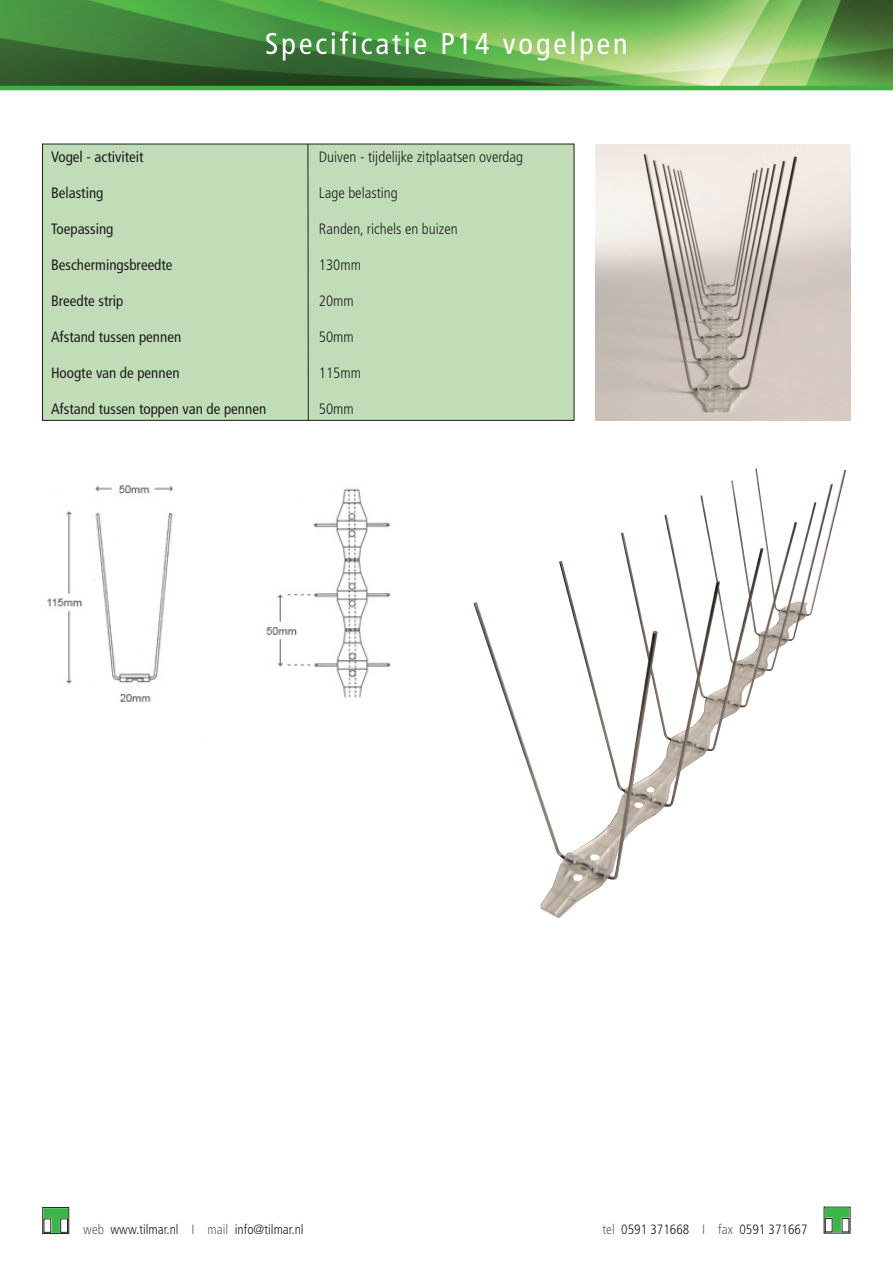
<style>
.page{position:relative;width:893px;height:1263px;background:#fff}
.page>*{position:absolute;margin:0;border:0;box-sizing:border-box;transform-origin:0 0}
.t1{font:condensed 30px "Frutiger LT Std";letter-spacing:.1em;color:#fff}
.t2{font:condensed 15px "Frutiger LT Std";color:#231f20}
.t3{font:300 condensed 15px "Frutiger LT Std";color:#231f20}
.t4{font:300 condensed 13.5px "Frutiger LT Std";color:#231f20}
.s1{color:#636366}
</style>
<div class="page">
<img style="left:0;top:0;width:893px;height:86px">
<hr style="left:0;top:86px;width:893px;height:4px;background:#40ae49">
<div style="left:42px;top:1207px;width:27px;height:27px;border:1px solid #231f20"></div>
<svg style="left:43px;top:1208px;width:25px;height:25px"></svg>
<svg style="left:825px;top:1208px;width:24px;height:24px"></svg>
<img style="left:47px;top:485px;width:344px;height:217px">
<div style="left:43px;top:144px;width:531px;height:276px;background:#c0ddb8"></div>
<div style="left:42px;top:144px;width:532px;height:277px;border:1px solid #231f20"></div>
<hr style="left:308px;top:144px;width:1px;height:277px;background:#231f20">
<img style="left:595px;top:144px;width:255px;height:277px">
<img style="left:473px;top:468px;width:373px;height:450px">
<h1 class="t1" style="left:265px;top:27px;width:364px">Specificatie P14 vogelpen</h1>
<p class="t2" style="left:51px;top:148px;width:94px">Vogel - activiteit</p>
<p class="t2" style="left:51px;top:184px;width:54px">Belasting</p>
<p class="t2" style="left:51px;top:220px;width:64px">Toepassing</p>
<p class="t2" style="left:51px;top:256px;width:123px">Beschermingsbreedte</p>
<p class="t2" style="left:51px;top:292px;width:74px">Breedte strip</p>
<p class="t2" style="left:51px;top:328px;width:132px">Afstand tussen pennen</p>
<p class="t2" style="left:51px;top:364px;width:130px">Hoogte van de pennen</p>
<p class="t2" style="left:51px;top:400px;width:217px">Afstand tussen toppen van de pennen</p>
<p class="t3" style="left:319px;top:148px;width:206px">Duiven - tijdelijke zitplaatsen overdag</p>
<p class="t3" style="left:319px;top:184px;width:80px">Lage belasting</p>
<p class="t3" style="left:319px;top:220px;width:140px">Randen, richels en buizen</p>
<p class="t3" style="left:319px;top:256px;width:44px">130mm</p>
<p class="t3" style="left:319px;top:292px;width:36px">20mm</p>
<p class="t3" style="left:319px;top:328px;width:36px">50mm</p>
<p class="t3" style="left:319px;top:364px;width:44px">115mm</p>
<p class="t3" style="left:319px;top:400px;width:36px">50mm</p>
<p class="t4" style="left:83px;top:1222px;width:222px"><span class="s1">web</span> www.tilmar.nl <span class="s1">I mail</span> info@tilmar.nl</p>
<p class="t4" style="left:602px;top:1221px;width:206px"><span class="s1">tel</span> 0591 371668 <span class="s1">I fax</span> 0591 371667</p>
</div>
